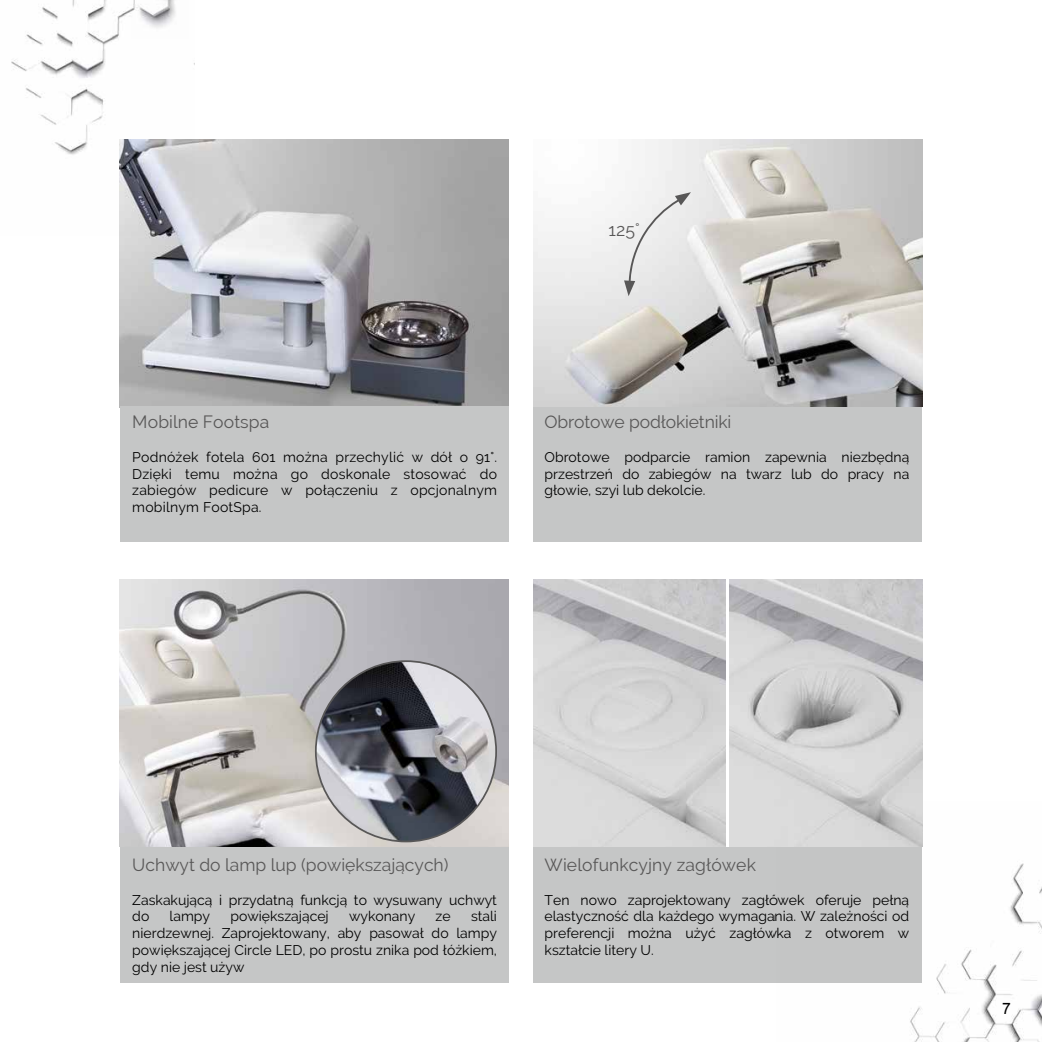
<style>
.page{position:relative;width:1042px;height:1042px;background:#fff}
.page>*{position:absolute;margin:0;border:0;box-sizing:border-box;transform-origin:0 0}
.t1{font:17.5px "Raleway";color:#585757}
.t2{font:17.5px "Raleway";letter-spacing:.005em;color:#585757}
.t3{font:15.75px "Arial";color:#000}
.t4{font:14px/16.8px "Raleway";color:#000;text-align:justify}
.s1{font-style:inherit}
</style>
<div class="page">
<img style="left:120px;top:140px;width:388px;height:266px">
<img style="left:120px;top:579px;width:388px;height:268px">
<div style="left:120px;top:406px;width:388px;height:136px;background:#c5c6c6"></div>
<div style="left:533px;top:406px;width:389px;height:136px;background:#c5c6c6"></div>
<div style="left:120px;top:847px;width:388px;height:135px;background:#c5c6c6"></div>
<div style="left:533px;top:847px;width:389px;height:135px;background:#c5c6c6"></div>
<img style="left:533px;top:140px;width:389px;height:266px">
<img style="left:316px;top:661px;width:180px;height:180px;border-radius:90px">
<svg style="left:624px;top:192px;width:67px;height:104px"></svg>
<img style="left:11px;top:0;width:183px;height:236px">
<img style="left:131px;top:0;width:57px;height:38px">
<img style="left:776px;top:801px;width:266px;height:241px">
<img style="left:533px;top:579px;width:193px;height:268px">
<img style="left:729px;top:579px;width:193px;height:268px">
<p class="t2" style="left:608px;top:219px;width:33px">125°</p>
<p class="t2" style="left:132px;top:412px;width:139px">Mobil<span class="s1">n</span>e Footspa</p>
<p class="t4" style="left:132px;top:448px;width:366px">Podnóżek fotela 601 można przechylić w dół o 91°.<br>Dzięki temu można go doskonale stosować do zabiegów pedicure w połączeniu z opcjonalnym mobilnym FootSpa.</p>
<p class="t1" style="left:544px;top:412px;width:188px">Obrotowe podłokietniki</p>
<p class="t4" style="left:544px;top:448px;width:366px">Obrotowe podparcie ramion zapewnia niezbędną przestrzeń do zabiegów na twarz lub do pracy na głowie, szyi lub dekolcie.</p>
<p class="t1" style="left:132px;top:854px;width:318px">Uchwyt do lamp lup (powiększających)</p>
<p class="t4" style="left:132px;top:891px;width:366px">Zaskakującą i przydatną funkcją to wysuwany uchwyt do</p>
<p class="t4" style="left:132px;top:908px;width:366px;text-indent:339px">stali nierdzewnej. Zaprojektowany, aby pasował do lampy powiększającej Circle LED, po prostu znika pod łóżkiem, gdy nie jest używ</p>
<p class="t4" style="left:170px;top:908px;width:42px">lampy</p>
<p class="t4" style="left:230px;top:908px;width:100px">powiększającej</p>
<p class="t4" style="left:349px;top:908px;width:68px">wykonany</p>
<p class="t4" style="left:435px;top:908px;width:17px">ze</p>
<p class="t1" style="left:544px;top:854px;width:213px">Wielofunkcyjny zagłówek</p>
<p class="t4" style="left:544px;top:891px;width:366px">Ten nowo zaprojektowany zagłówek oferuje pełną elastyczność dla każdego wymagania. W zależności od preferencji można użyć zagłówka z otworem w kształcie litery U.</p>
<p class="t3" style="left:1002px;top:998px;width:10px">7</p>
</div>
